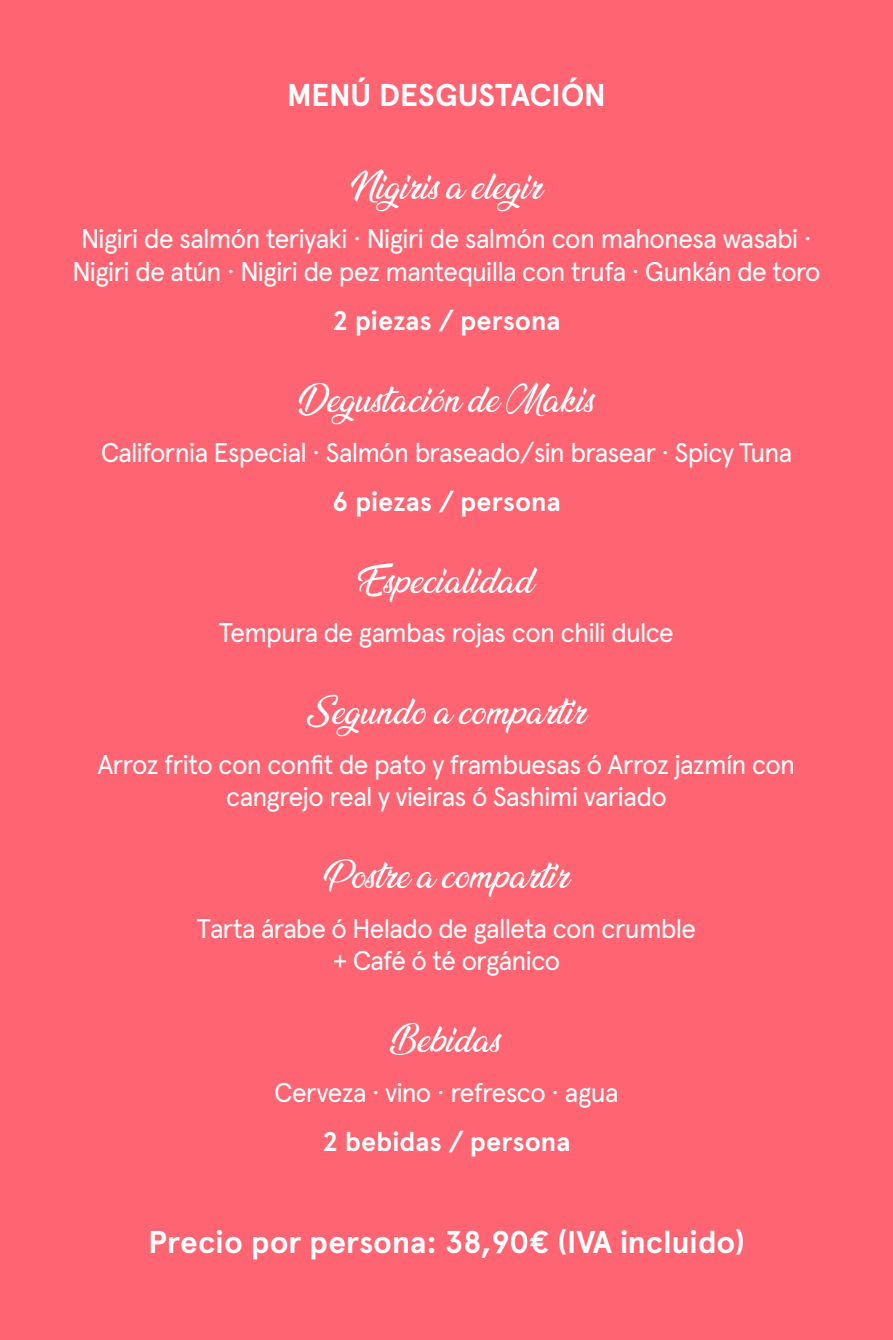
<style>
.page{position:relative;width:893px;height:1340px;background:#fff}
.page>*{position:absolute;margin:0;border:0;box-sizing:border-box;transform-origin:0 0}
.t1{font:31.5px "Ananda";color:#fff}
.t2{font:700 31.5px "Apercu";letter-spacing:-.005em;color:#fff}
.t3{font:27px/32.4px "Apercu";letter-spacing:-.05em;color:#fff;text-align:center}
.t4{font:700 27px "Apercu";color:#fff}
</style>
<div class="page">
<div style="left:0;top:0;width:893px;height:1339px;background:#ff6472"></div>
<p class="t2" style="left:287px;top:76px;width:321px">MENÚ DESGUSTACIÓN</p>
<p class="t1" style="left:351px;top:169px;width:193px">Nigiris a elegir</p>
<p class="t3" style="left:72px;top:222px;width:750px">Nigiri de salmón teriyaki · Nigiri de salmón con mahonesa wasabi ·<br>Nigiri de atún · Nigiri de pez mantequilla con trufa · Gunkán de toro</p>
<p class="t4" style="left:332px;top:304px;width:230px">2 piezas / persona</p>
<p class="t1" style="left:299px;top:382px;width:297px">Degustación de Makis</p>
<p class="t3" style="left:101px;top:435px;width:693px">California Especial · Salmón braseado/sin brasear · Spicy Tuna</p>
<p class="t4" style="left:332px;top:485px;width:230px">6 piezas / persona</p>
<p class="t1" style="left:359px;top:563px;width:176px">Especialidad</p>
<p class="t3" style="left:219px;top:616px;width:457px">Tempura de gambas rojas con chili dulce</p>
<p class="t1" style="left:307px;top:695px;width:281px">Segundo a compartir</p>
<p class="t3" style="left:97px;top:748px;width:700px">Arroz frito con confit de pato y frambuesas ó Arroz jazmín con cangrejo real y vieiras ó Sashimi variado</p>
<p class="t1" style="left:324px;top:859px;width:247px">Postre a compartir</p>
<p class="t3" style="left:197px;top:912px;width:501px">Tarta árabe ó Helado de galleta con crumble + Café ó té orgánico</p>
<p class="t1" style="left:392px;top:1022px;width:110px">Bebidas</p>
<p class="t3" style="left:274px;top:1075px;width:346px">Cerveza · vino · refresco · agua</p>
<p class="t4" style="left:323px;top:1125px;width:249px">2 bebidas / persona</p>
<p class="t2" style="left:148px;top:1222px;width:598px">Precio por persona: 38,90€ (IVA incluido)</p>
</div>
